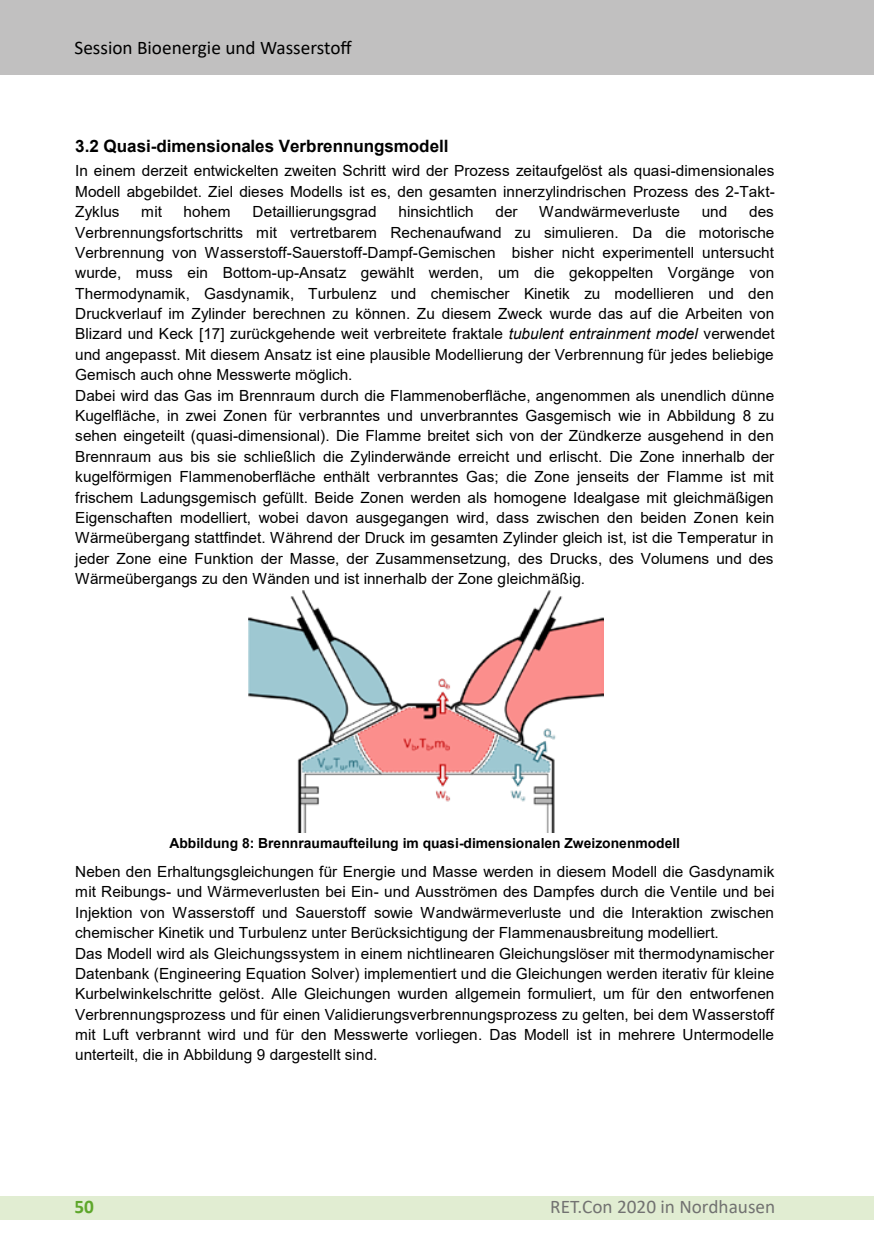
<style>
.page{position:relative;width:874px;height:1241px;background:#fff}
.page>*{position:absolute;margin:0;border:0;box-sizing:border-box;transform-origin:0 0}
.t1{font:19.25px "Calibri";color:#000}
.t2{font:19.25px "Calibri";color:#727271}
.t3{font:700 19.25px "Calibri";color:#5ea72b}
.t4{font:700 16.97px "Arial";color:#000}
.t5{font:15.4px/20.3px "Arial";color:#000}
.t6{font:700 13.83px "Arial";color:#000}
.s1{font-style:italic}
</style>
<div class="page">
<div style="left:0;top:1196px;width:873px;height:23px;background:#e1edd2"></div>
<div style="left:0;top:0;width:873px;height:74px;background:#c1c0c0"></div>
<img style="left:248px;top:590px;width:355px;height:242px">
<p class="t1" style="left:74px;top:34px;width:279px">Session Bioenergie und Wasserstoff</p>
<p class="t4" style="left:75px;top:134px;width:374px">3.2 Quasi-dimensionales Verbrennungsmodell</p>
<p class="t5" style="left:75px;top:161px;width:700px;text-align:justify">In einem derzeit entwickelten zweiten Schritt wird der Prozess zeitaufgelöst als quasi-dimensionales Modell abgebildet. Ziel dieses Modells ist es, den gesamten innerzylindrischen Prozess des 2-Takt-Zyklus</p>
<p class="t5" style="left:141px;top:202px;width:22px">mit</p>
<p class="t5" style="left:183px;top:202px;width:48px">hohem</p>
<p class="t5" style="left:252px;top:202px;width:126px">Detaillierungsgrad</p>
<p class="t5" style="left:398px;top:202px;width:77px">hinsichtlich</p>
<p class="t5" style="left:495px;top:202px;width:24px">der</p>
<p class="t5" style="left:539px;top:202px;width:142px">Wandwärmeverluste</p>
<p class="t5" style="left:701px;top:202px;width:27px">und</p>
<p class="t5" style="left:75px;top:202px;width:700px;text-indent:673px">des Verbrennungsfortschritts mit vertretbarem Rechenaufwand zu simulieren. Da die motorische Verbrennung von Wasserstoff-Sauerstoff-Dampf-Gemischen bisher nicht experimentell untersucht wurde, muss ein Bottom-up-Ansatz gewählt werden, um die gekoppelten Vorgänge von Thermodynamik, Gasdynamik, Turbulenz und chemischer Kinetik zu modellieren und den Druckverlauf im Zylinder berechnen zu können. Zu diesem Zweck wurde das auf die Arbeiten von Blizard und Keck [17] zurückgehende weit verbreitete fraktale <span class="s1">tubulent entrainment model</span> verwendet und angepasst. Mit diesem Ansatz ist eine plausible Modellierung der Verbrennung für jedes beliebige Gemisch auch ohne Messwerte möglich.<br>Dabei wird das Gas im Brennraum durch die Flammenoberfläche, angenommen als unendlich dünne Kugelfläche, in zwei Zonen für verbranntes und unverbranntes Gasgemisch wie in Abbildung 8 zu sehen eingeteilt (quasi-dimensional). Die Flamme breitet sich von der Zündkerze ausgehend in den Brennraum aus bis sie schließlich die Zylinderwände erreicht und erlischt. Die Zone innerhalb der kugelförmigen Flammenoberfläche enthält verbranntes Gas; die Zone jenseits der Flamme ist mit frischem Ladungsgemisch gefüllt. Beide Zonen werden als homogene Idealgase mit gleichmäßigen Eigenschaften modelliert, wobei davon ausgegangen wird, dass zwischen den beiden Zonen kein Wärmeübergang stattfindet. Während der Druck im gesamten Zylinder gleich ist, ist die Temperatur in jeder Zone eine Funktion der Masse, der Zusammensetzung, des Drucks, des Volumens und des Wärmeübergangs zu den Wänden und ist innerhalb der Zone gleichmäßig.</p>
<p class="t6" style="left:169px;top:832px;width:511px">Abbildung 8: Brennraumaufteilung im quasi-dimensionalen Zweizonenmodell</p>
<p class="t5" style="left:75px;top:861px;width:700px">Neben den Erhaltungsgleichungen für Energie und Masse werden in diesem Modell die Gasdynamik mit Reibungs- und Wärmeverlusten bei Ein- und Ausströmen des Dampfes durch die Ventile und bei Injektion von Wasserstoff und Sauerstoff sowie Wandwärmeverluste und die Interaktion zwischen chemischer Kinetik und Turbulenz unter Berücksichtigung der Flammenausbreitung modelliert.<br>Das Modell wird als Gleichungssystem in einem nichtlinearen Gleichungslöser mit thermodynamischer Datenbank (Engineering Equation Solver) implementiert und die Gleichungen werden iterativ für kleine Kurbelwinkelschritte gelöst. Alle Gleichungen wurden allgemein formuliert, um für den entworfenen Verbrennungsprozess und für einen Validierungsverbrennungsprozess zu gelten, bei dem Wasserstoff mit Luft verbrannt wird und für den Messwerte vorliegen. Das Modell ist in mehrere Untermodelle unterteilt, die in Abbildung 9 dargestellt sind.</p>
<p class="t3" style="left:74px;top:1192px;width:21px">50</p>
<p class="t2" style="left:550px;top:1193px;width:226px">RET.Con 2020 in Nordhausen</p>
</div>
